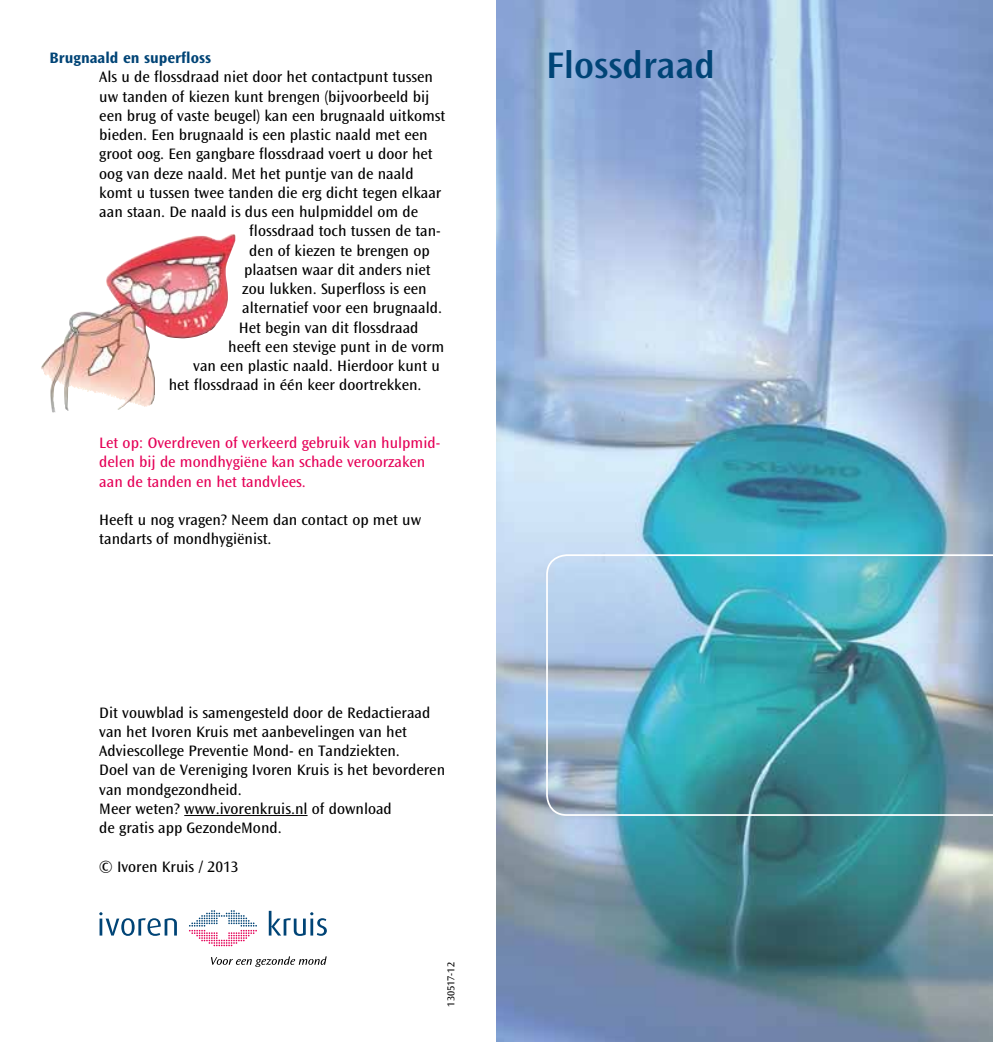
<style>
.page{position:relative;width:993px;height:1042px;background:#fff}
.page>*{position:absolute;margin:0;border:0;box-sizing:border-box;transform-origin:0 0}
.t1{font:600 38.5px "Ocean Sans Std";color:#004476}
.t2{font:15.75px/19.2px "Ocean Sans Std";color:#000}
.t3{font:15.75px/19.2px "Ocean Sans Std";color:#e50057}
.t4{font:700 15.75px "Ocean Sans Std";color:#004476}
.t5{font:10.5px "Ocean Sans Std";color:#000}
</style>
<div class="page">
<img style="left:496px;top:0;width:496px;height:1042px">
<hr style="left:184px;top:815px;width:123px;height:1px;background:#000">
<img style="left:546px;top:554px;width:446px;height:262px">
<img style="left:41px;top:234px;width:190px;height:178px">
<svg style="left:189px;top:910px;width:68px;height:36px"></svg>
<svg style="left:99px;top:912px;width:78px;height:24px"></svg>
<svg style="left:269px;top:911px;width:58px;height:25px"></svg>
<svg style="left:211px;top:956px;width:115px;height:11px"></svg>
<p class="t4" style="left:50px;top:49px;width:163px">Brugnaald en superfloss</p>
<p class="t2" style="left:99px;top:68px;width:335px">Als u de flossdraad niet door het contactpunt tussen</p>
<p class="t2" style="left:99px;top:87px;width:331px">uw tanden of kiezen kunt brengen (bijvoorbeeld bij</p>
<p class="t2" style="left:99px;top:106px;width:347px">een brug of vaste beugel) kan een brugnaald uitkomst</p>
<p class="t2" style="left:99px;top:125px;width:330px">bieden. Een brugnaald is een plastic naald met een</p>
<p class="t2" style="left:99px;top:145px;width:335px">groot oog. Een gangbare flossdraad voert u door het</p>
<p class="t2" style="left:99px;top:164px;width:316px">oog van deze naald. Met het puntje van de naald</p>
<p class="t2" style="left:99px;top:183px;width:343px">komt u tussen twee tanden die erg dicht tegen elkaar</p>
<p class="t2" style="left:99px;top:202px;width:320px">aan staan. De naald is dus een hulpmiddel om de</p>
<p class="t2" style="left:249px;top:222px;width:193px">flossdraad toch tussen de tan-</p>
<p class="t2" style="left:249px;top:241px;width:182px">den of kiezen te brengen op</p>
<p class="t2" style="left:244px;top:260px;width:188px">plaatsen waar dit anders niet</p>
<p class="t2" style="left:242px;top:279px;width:186px">zou lukken. Superfloss is een</p>
<p class="t2" style="left:242px;top:299px;width:201px">alternatief voor een brugnaald.</p>
<p class="t2" style="left:239px;top:318px;width:181px">Het begin van dit flossdraad</p>
<p class="t2" style="left:228px;top:337px;width:217px">heeft een stevige punt in de vorm</p>
<p class="t2" style="left:193px;top:356px;width:248px">van een plastic naald. Hierdoor kunt u</p>
<p class="t2" style="left:169px;top:376px;width:254px">het flossdraad in één keer doortrekken.</p>
<p class="t3" style="left:99px;top:433px;width:342px">Let op: Overdreven of verkeerd gebruik van hulpmid&shy;delen bij de mondhygiëne kan schade veroorzaken aan de tanden en het tandvlees.</p>
<p class="t2" style="left:99px;top:510px;width:323px">Heeft u nog vragen? Neem dan contact op met uw tandarts of mondhygiënist.</p>
<p class="t2" style="left:99px;top:703px;width:347px">Dit vouwblad is samengesteld door de Redactieraad van het Ivoren Kruis met aanbevelingen van het Adviescollege Preventie Mond- en Tandziekten.<br>Doel van de Vereniging Ivoren Kruis is het bevorderen van mondgezondheid.<br>Meer weten? www.ivorenkruis.nl of download<br>de gratis app GezondeMond.</p>
<p class="t2" style="left:99px;top:857px;width:141px">© Ivoren Kruis / 2013</p>
<p class="t5" style="left:445px;top:1006px;width:46px;rotate:-90deg">130517-12</p>
<h1 class="t1" style="left:546px;top:43px;width:170px">Flossdraad</h1>
</div>
